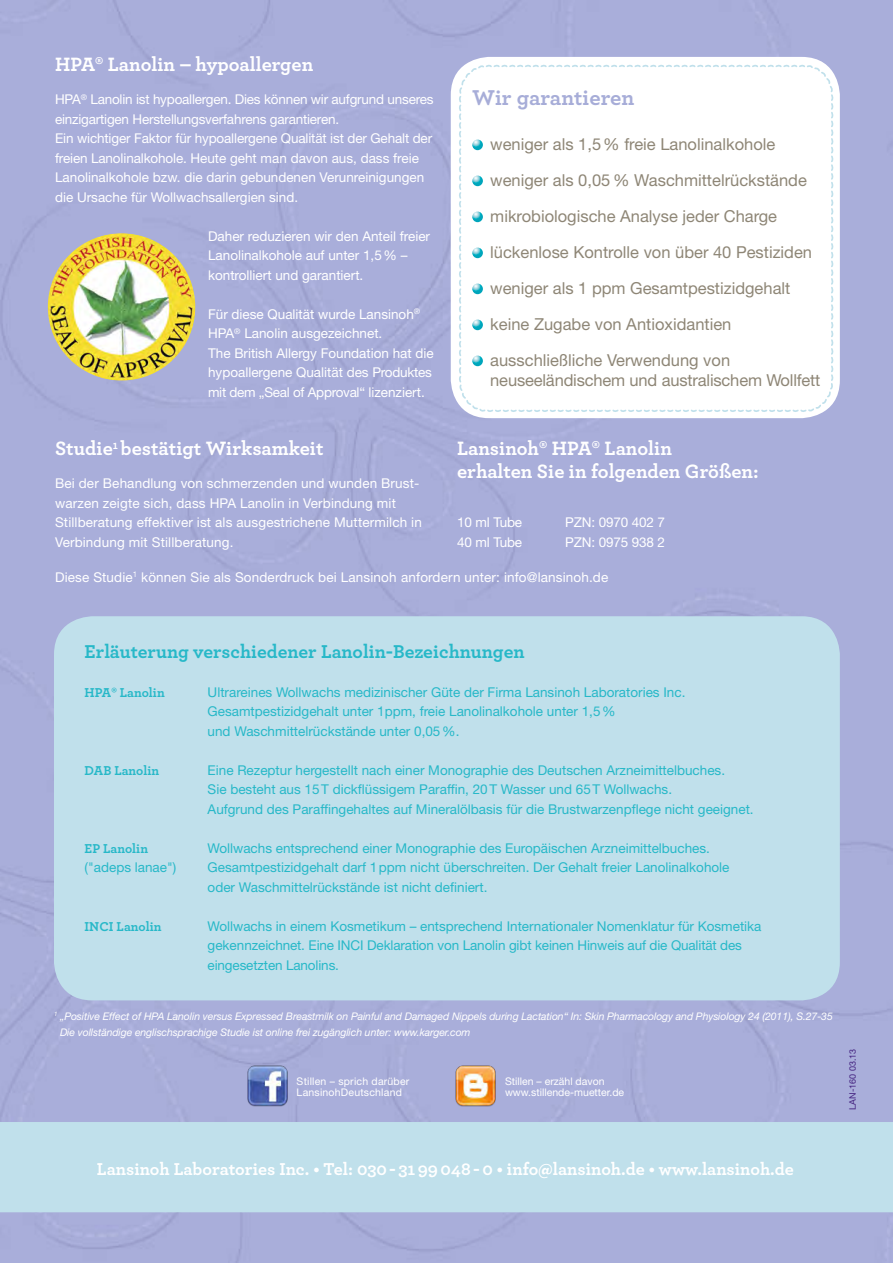
<style>
.page{position:relative;width:893px;height:1263px;background:#a9aeda}
.page>*{position:absolute;margin:0;border:0;box-sizing:border-box;transform-origin:0 0}
.t1{font:700 22.5px "Archer";color:#a7add8}
.t2{font:700 20.25px/22.5px "Archer";color:#fff}
.t3{font:700 19.5px "Archer";color:#27b8c8}
.t4{font:700 18px "Archer";color:#fff}
.t5{font:16.5px/36px "Helvetica Neue LT Std";color:#8e8676}
.t6{font:13.5px/19.5px "Helvetica Neue LT Std";color:#fff}
.t7{font:13.5px/19.5px "Helvetica Neue LT Std";color:#27b8c8}
.t8{font:700 13.5px "Archer";color:#27b8c8}
.t9{font:italic 10.5px/16.5px "Helvetica Neue LT Std";letter-spacing:-.01em;color:#fff}
.t10{font:10.5px/10.5px "Helvetica Neue LT Std";color:#fff}
.t11{font:10.5px/10.5px "Helvetica Neue LT Std";letter-spacing:.02em;color:#fff}
.t12{font:9px "Helvetica Neue LT Std";color:#452481}
</style>
<div class="page">
<div style="left:0;top:1122px;width:893px;height:90px;background:#c0e0eb"></div>
<div style="left:54px;top:616px;width:786px;height:384px;background:#c0e0eb;border-radius:38px"></div>
<div style="left:451px;top:57px;width:389px;height:361px;background:#fff;border-radius:38px"></div>
<svg style="left:459px;top:65px;width:374px;height:347px"></svg>
<svg style="left:472px;top:140px;width:11px;height:10px"></svg>
<svg style="left:472px;top:176px;width:11px;height:10px"></svg>
<svg style="left:472px;top:212px;width:11px;height:10px"></svg>
<svg style="left:472px;top:248px;width:11px;height:10px"></svg>
<svg style="left:472px;top:284px;width:11px;height:10px"></svg>
<svg style="left:472px;top:320px;width:11px;height:10px"></svg>
<svg style="left:472px;top:356px;width:11px;height:10px"></svg>
<img style="left:48px;top:233px;width:147px;height:148px;border-radius:74px">
<img style="left:454px;top:1064px;width:43px;height:43px">
<img style="left:246px;top:1064px;width:43px;height:43px">
<h2 class="t2" style="left:55px;top:52px;width:260px">HPA® Lanolin – hypoallergen</h2>
<p class="t6" style="left:55px;top:90px;width:380px">HPA<sup>®</sup> Lanolin ist hypoallergen. Dies können wir aufgrund unseres einzigartigen Herstellungsverfahrens garantieren.<br>Ein wichtiger Faktor für hypoallergene Qualität ist der Gehalt der freien Lanolinalkohole. Heute geht man davon aus, dass freie Lanolinalkohole bzw. die darin gebundenen Verunreinigungen die Ursache für Wollwachsallergien sind.</p>
<p class="t6" style="left:208px;top:226px;width:223px">Daher reduzieren wir den Anteil freier<br>Lanolinalkohole auf unter 1,5% – kontrolliert und garantiert.</p>
<p class="t6" style="left:208px;top:304px;width:227px">Für diese Qualität wurde Lansinoh<sup>® </sup>HPA<sup>®</sup> Lanolin ausgezeichnet.<br>The British Allergy Foundation hat die hypoallergene Qualität des Produktes mit dem „Seal of Approval“ lizenziert.</p>
<h2 class="t2" style="left:55px;top:436px;width:270px">Studie<sup>1</sup> bestätigt Wirksamkeit</h2>
<p class="t6" style="left:55px;top:474px;width:368px">Bei der Behandlung von schmerzenden und wunden Brust&shy;warzen zeigte sich, dass HPA Lanolin in Verbindung mit Stillberatung effektiver ist als ausgestrichene Muttermilch in Verbindung mit Stillberatung.</p>
<h1 class="t1" style="left:472px;top:80px;width:163px">Wir garantieren</h1>
<p class="t5" style="left:490px;top:126px;width:323px">weniger als 1,5% freie Lanolinalkohole weniger als 0,05 % Waschmittelrückstände mikrobiologische Analyse jeder Charge lückenlose Kontrolle von über 40 Pestiziden weniger als 1 ppm Gesamtpestizidgehalt keine Zugabe von Antioxidantien ausschließliche Verwendung von</p>
<p class="t5" style="left:490px;top:362px;width:332px">neuseeländischem und australischem Wollfett</p>
<h2 class="t2" style="left:457px;top:436px;width:303px">Lansinoh® HPA® Lanolin<br>erhalten Sie in folgenden Größen:</h2>
<p class="t6" style="left:457px;top:513px;width:67px">10 ml Tube</p>
<p class="t6" style="left:565px;top:513px;width:101px">PZN: 0970 402 7</p>
<p class="t6" style="left:457px;top:532px;width:67px">40 ml Tube</p>
<p class="t6" style="left:565px;top:532px;width:101px">PZN: 0975 938 2</p>
<p class="t6" style="left:55px;top:567px;width:555px">Diese Studie<sup>1</sup> können Sie als Sonderdruck bei Lansinoh anfordern unter: info@lansinoh.de</p>
<h3 class="t3" style="left:85px;top:636px;width:442px">Erläuterung verschiedener Lanolin-Bezeichnungen</h3>
<p class="t8" style="left:85px;top:681px;width:82px">HPA® Lanolin</p>
<p class="t7" style="left:208px;top:682px;width:479px">Ultrareines Wollwachs medizinischer Güte der Firma Lansinoh Laboratories Inc.<br>Gesamtpestizidgehalt unter 1ppm, freie Lanolinalkohole unter 1,5%<br>und Waschmittelrückstände unter 0,05%.</p>
<p class="t8" style="left:85px;top:759px;width:76px">DAB Lanolin</p>
<p class="t7" style="left:208px;top:760px;width:548px">Eine Rezeptur hergestellt nach einer Monographie des Deutschen Arzneimittelbuches.<br>Sie besteht aus 15T dickflüssigem Paraffin, 20T Wasser und 65T Wollwachs.<br>Aufgrund des Paraffingehaltes auf Mineralölbasis für die Brustwarzenpflege nicht geeignet.</p>
<p class="t8" style="left:85px;top:837px;width:65px">EP Lanolin</p>
<p class="t7" style="left:208px;top:838px;width:504px">Wollwachs entsprechend einer Monographie des Europäischen Arzneimittelbuches.</p>
<p class="t7" style="left:85px;top:857px;width:93px">("adeps lanae")</p>
<p class="t7" style="left:208px;top:857px;width:523px">Gesamtpestizidgehalt darf 1ppm nicht überschreiten. Der Gehalt freier Lanolinalkohole oder Waschmittelrückstände ist nicht definiert.</p>
<p class="t8" style="left:85px;top:915px;width:78px">INCI Lanolin</p>
<p class="t7" style="left:208px;top:916px;width:555px">Wollwachs in einem Kosmetikum – entsprechend Internationaler Nomenklatur für Kosmetika gekennzeichnet. Eine INCI Deklaration von Lanolin gibt keinen Hinweis auf die Qualität des eingesetzten Lanolins.</p>
<p class="t9" style="left:60px;top:1007px;width:774px;text-indent:-6px"><sup>1</sup> „Positive Effect of HPA Lanolin versus Expressed Breastmilk on Painful and Damaged Nippels during Lactation“ In: Skin Pharmacology and Physiology 24 (2011), S.27-35<br>Die vollständige englischsprachige Studie ist online frei zugänglich unter: www.karger.com</p>
<p class="t11" style="left:297px;top:1076px;width:114px">Stillen – sprich darüber<br>LansinohDeutschland</p>
<p class="t10" style="left:505px;top:1076px;width:121px">Stillen – erzähl davon www.stillende-muetter.de</p>
<p class="t12" style="left:847px;top:1109px;width:62px;rotate:-90deg">LAN-160 03.13</p>
<h3 class="t4" style="left:97px;top:1154px;width:698px">Lansinoh Laboratories Inc. • Tel: 030 - 31 99 048 - 0 • info@lansinoh.de • www.lansinoh.de</h3>
</div>
